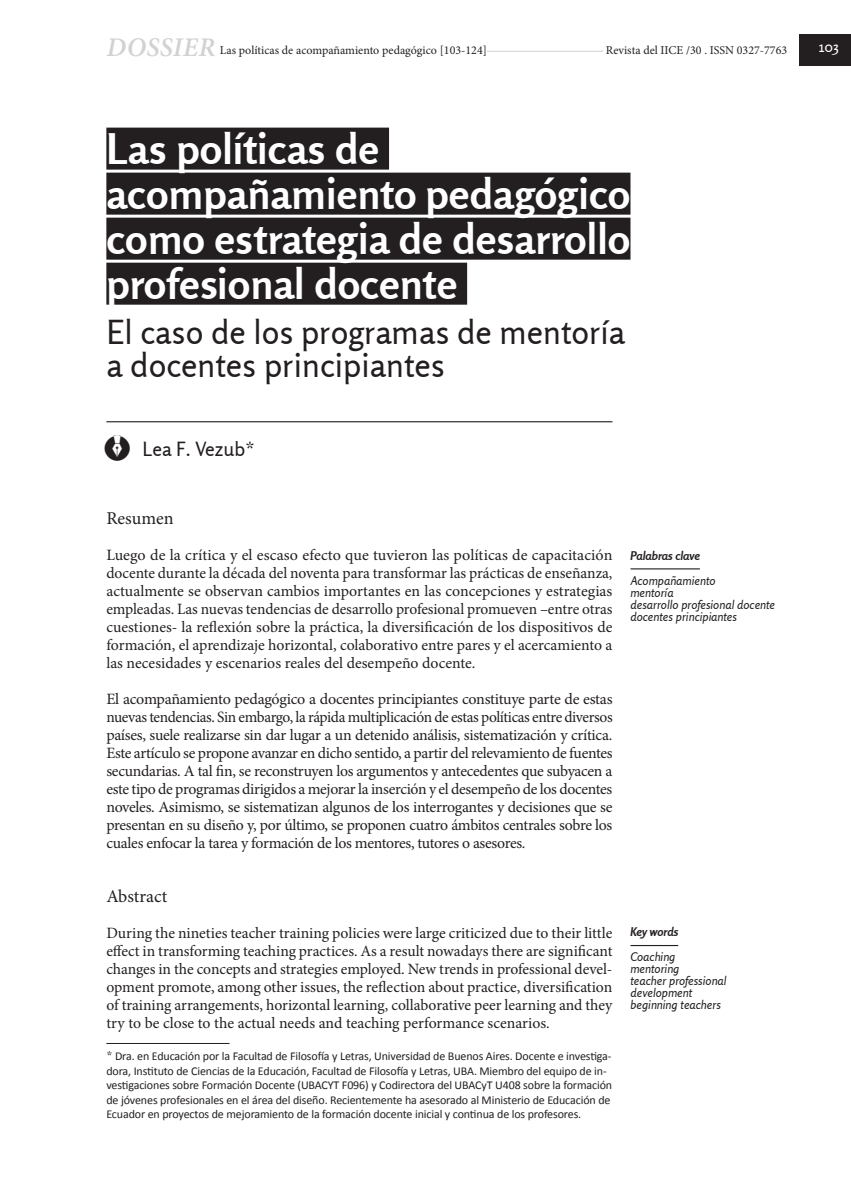
<style>
.page{position:relative;width:851px;height:1191px;background:#fff}
.page>*{position:absolute;margin:0;border:0;box-sizing:border-box;transform-origin:0 0}
.t1{font:700 42px/45px "Rosario";color:#fff}
.t2{font:33px/33px "Rosario";color:#231f20}
.t3{font:italic 600 27px "Minion Pro";letter-spacing:.01em;color:#d1d2d4}
.t4{font:19.5px "Rosario";color:#231f20}
.t5{font:18px "Minion Pro";color:#231f20}
.t6{font:15.75px/18px "Minion Pro";letter-spacing:-.005em;color:#231f20;text-align:justify}
.t7{font:15px "Rosario";color:#fff}
.t8{font:12px/14.4px "Calibri";letter-spacing:-.01em;color:#231f20}
.t9{font:italic 12px/12px "Rosario";color:#231f20}
.t10{font:12px "Minion Pro";color:#231f20}
.t11{font:italic 700 12px "Rosario";color:#231f20}
.s1{font-family:"Iconospararevistasfilo";font-size:33px}
.s2{font-family:"Rosario"}
</style>
<div class="page">
<div style="left:799px;top:35px;width:51px;height:31px;background:#231f20"></div>
<hr style="left:225px;top:51px;width:427px;height:1px;background:#d1d2d4">
<div style="left:220px;top:43px;width:267px;height:15px;background:#fff"></div>
<div style="left:603px;top:43px;width:184px;height:15px;background:#fff"></div>
<hr style="left:106px;top:421px;width:506px;height:1px;background:#231f20">
<div style="left:106px;top:128px;width:283px;height:42px;background:#231f20"></div>
<div style="left:106px;top:173px;width:524px;height:42px;background:#231f20"></div>
<div style="left:106px;top:218px;width:524px;height:42px;background:#231f20"></div>
<div style="left:106px;top:263px;width:361px;height:42px;background:#231f20"></div>
<hr style="left:106px;top:1043px;width:123px;height:1px;background:#231f20">
<hr style="left:630px;top:568px;width:69px;height:1px;background:#231f20">
<hr style="left:630px;top:945px;width:48px;height:1px;background:#231f20">
<h3 class="t3" style="left:106px;top:28px;width:110px">DOSSIER</h3>
<p class="t10" style="left:220px;top:42px;width:268px">Las políticas de acompañamiento pedagógico [103-124]</p>
<p class="t10" style="left:605px;top:42px;width:183px">Revista del IICE /30 . ISSN 0327-7763</p>
<p class="t7" style="left:818px;top:38px;width:22px">103</p>
<h1 class="t1" style="left:106px;top:126px;width:525px">Las políticas de acompañamiento pedagógico como estrategia de desarrollo profesional docente</h1>
<h2 class="t2" style="left:106px;top:315px;width:520px">El caso de los programas de mentoría a docentes principiantes</h2>
<p class="t4" style="left:106px;top:438px;width:150px"><span class="s1">"</span> Lea F. Vezub*</p>
<p class="t5" style="left:106px;top:506px;width:69px">Resumen</p>
<p class="t6" style="left:106px;top:546px;width:507px">Luego de la crítica y el escaso efecto que tuvieron las políticas de capacitación docente durante la década del noventa para transformar las prácticas de enseñanza, actualmente se observan cambios importantes en las concepciones y estrategias empleadas. Las nuevas tendencias de desarrollo profesional promueven –entre otras cuestiones- la reflexión sobre la práctica, la diversificación de los dispositivos de formación, el aprendizaje horizontal, colaborativo entre pares y el acercamiento a las necesidades y escenarios reales del desempeño docente.</p>
<p class="t6" style="left:106px;top:690px;width:507px">El acompañamiento pedagógico a docentes principiantes constituye parte de estas nuevas tendencias. Sin embargo, la rápida multiplicación de estas políticas entre diversos países, suele realizarse sin dar lugar a un detenido análisis, sistematización y crítica.<br>Este artículo se propone avanzar en dicho sentido, a partir del relevamiento de fuentes secundarias. A tal fin, se reconstruyen los argumentos y antecedentes que subyacen a este tipo de programas dirigidos a mejorar la inserción y el desempeño de los docentes noveles. Asimismo, se sistematizan algunos de los interrogantes y decisiones que se presentan en su diseño y, por último, se proponen cuatro ámbitos centrales sobre los cuales enfocar la tarea y formación de los mentores, tutores o asesores.</p>
<p class="t5" style="left:106px;top:884px;width:62px">Abstract</p>
<p class="t6" style="left:106px;top:924px;width:507px">During the nineties teacher training policies were large criticized due to their little effect in transforming teaching practices. As a result nowadays there are significant changes in the concepts and strategies employed. New trends in professional devel&shy;opment promote, among other issues, the reflection about practice, diversification of training arrangements, horizontal learning, collaborative peer learning and they try to be close to the actual needs and teaching performance scenarios.</p>
<p class="t8" style="left:106px;top:1049px;width:507px"><span class="s2">*</span> Dra. en Educación por la Facultad de Filosofía y Letras, Universidad de Buenos Aires. Docente e investiga&shy;dora, Instituto de Ciencias de la Educación, Facultad de Filosofía y Letras, UBA. Miembro del equipo de in&shy;vestigaciones sobre Formación Docente (UBACYT F096) y Codirectora del UBACyT U408 sobre la formación de jóvenes profesionales en el área del diseño. Recientemente ha asesorado al Ministerio de Educación de Ecuador en proyectos de mejoramiento de la formación docente inicial y continua de los profesores.</p>
<p class="t11" style="left:630px;top:548px;width:71px">Palabras clave</p>
<p class="t9" style="left:630px;top:574px;width:146px">Acompañamiento<br>mentoría<br>desarrollo profesional docente docentes principiantes</p>
<p class="t11" style="left:630px;top:924px;width:49px">Key words</p>
<p class="t9" style="left:630px;top:951px;width:98px">Coaching mentoring<br>teacher professional development beginning teachers</p>
</div>
